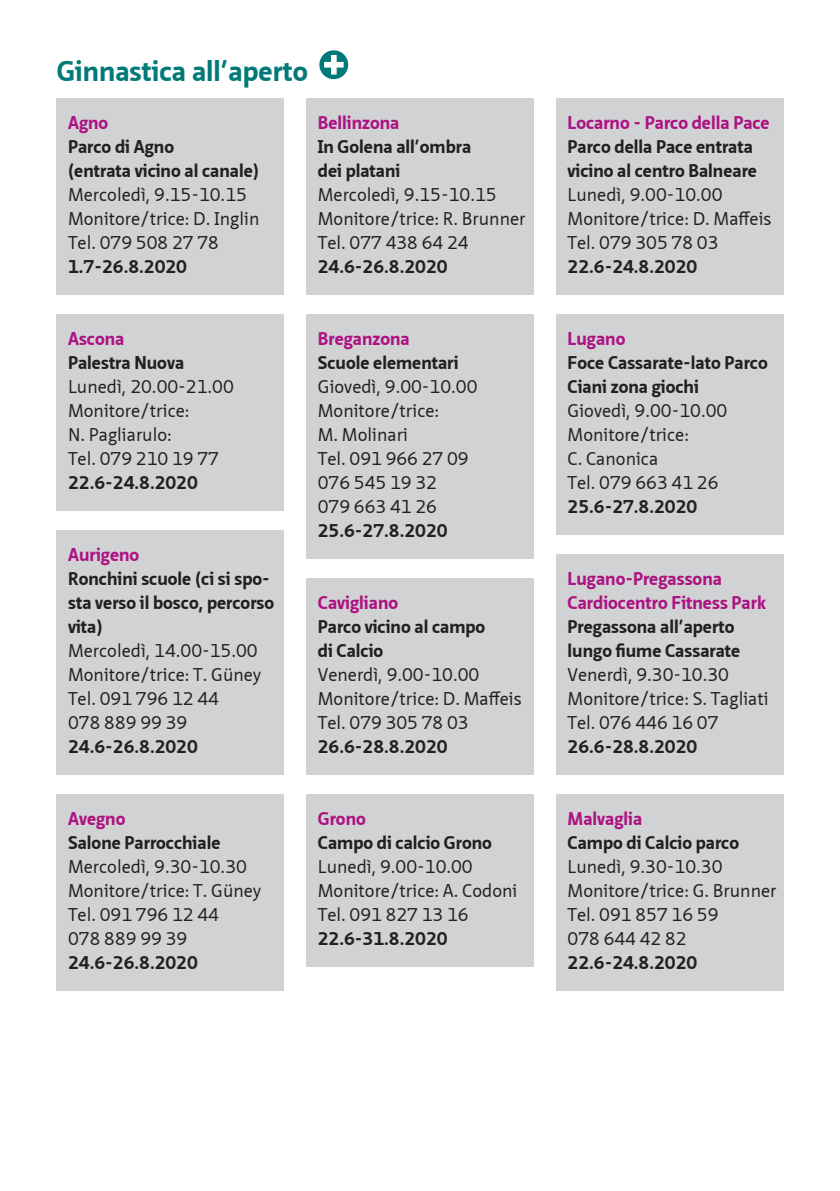
<style>
.page{position:relative;width:840px;height:1191px;background:#fff}
.page>*{position:absolute;margin:0;border:0;box-sizing:border-box;transform-origin:0 0}
.t1{font:700 28px "Neue Sans Pro";color:#007a78}
.t2{font:18px/24px "Neue Sans Pro";color:#231f20}
.t3{font:700 18px/24px "Neue Sans Pro";color:#231f20}
.t4{font:700 18px/24px "Neue Sans Pro";color:#ac1281}
</style>
<div class="page">
<div style="left:57px;top:98px;width:226px;height:52px;background:#d1d2d4"></div>
<div style="left:57px;top:122px;width:226px;height:76px;background:#d1d2d4"></div>
<div style="left:57px;top:194px;width:226px;height:52px;background:#d1d2d4"></div>
<div style="left:57px;top:242px;width:226px;height:52px;background:#d1d2d4"></div>
<div style="left:57px;top:314px;width:226px;height:52px;background:#d1d2d4"></div>
<div style="left:57px;top:362px;width:226px;height:52px;background:#d1d2d4"></div>
<div style="left:57px;top:386px;width:226px;height:100px;background:#d1d2d4"></div>
<div style="left:57px;top:458px;width:226px;height:52px;background:#d1d2d4"></div>
<div style="left:57px;top:530px;width:226px;height:52px;background:#d1d2d4"></div>
<div style="left:57px;top:554px;width:226px;height:100px;background:#d1d2d4"></div>
<div style="left:57px;top:650px;width:226px;height:52px;background:#d1d2d4"></div>
<div style="left:57px;top:674px;width:226px;height:76px;background:#d1d2d4"></div>
<div style="left:57px;top:722px;width:226px;height:52px;background:#d1d2d4"></div>
<div style="left:57px;top:794px;width:226px;height:52px;background:#d1d2d4"></div>
<div style="left:57px;top:842px;width:226px;height:52px;background:#d1d2d4"></div>
<div style="left:57px;top:890px;width:226px;height:76px;background:#d1d2d4"></div>
<div style="left:57px;top:938px;width:226px;height:52px;background:#d1d2d4"></div>
<div style="left:306px;top:98px;width:227px;height:52px;background:#d1d2d4"></div>
<div style="left:306px;top:122px;width:227px;height:76px;background:#d1d2d4"></div>
<div style="left:306px;top:194px;width:227px;height:76px;background:#d1d2d4"></div>
<div style="left:306px;top:242px;width:227px;height:52px;background:#d1d2d4"></div>
<div style="left:306px;top:314px;width:227px;height:52px;background:#d1d2d4"></div>
<div style="left:306px;top:362px;width:227px;height:52px;background:#d1d2d4"></div>
<div style="left:306px;top:386px;width:227px;height:76px;background:#d1d2d4"></div>
<div style="left:306px;top:458px;width:227px;height:76px;background:#d1d2d4"></div>
<div style="left:306px;top:506px;width:227px;height:52px;background:#d1d2d4"></div>
<div style="left:306px;top:578px;width:227px;height:52px;background:#d1d2d4"></div>
<div style="left:306px;top:602px;width:227px;height:76px;background:#d1d2d4"></div>
<div style="left:306px;top:674px;width:227px;height:52px;background:#d1d2d4"></div>
<div style="left:306px;top:722px;width:227px;height:52px;background:#d1d2d4"></div>
<div style="left:306px;top:794px;width:227px;height:52px;background:#d1d2d4"></div>
<div style="left:306px;top:842px;width:227px;height:52px;background:#d1d2d4"></div>
<div style="left:306px;top:890px;width:227px;height:52px;background:#d1d2d4"></div>
<div style="left:306px;top:914px;width:227px;height:52px;background:#d1d2d4"></div>
<div style="left:556px;top:98px;width:226px;height:52px;background:#d1d2d4"></div>
<div style="left:556px;top:122px;width:226px;height:76px;background:#d1d2d4"></div>
<div style="left:556px;top:194px;width:226px;height:52px;background:#d1d2d4"></div>
<div style="left:556px;top:242px;width:226px;height:52px;background:#d1d2d4"></div>
<div style="left:556px;top:314px;width:226px;height:52px;background:#d1d2d4"></div>
<div style="left:556px;top:338px;width:226px;height:76px;background:#d1d2d4"></div>
<div style="left:556px;top:410px;width:226px;height:52px;background:#d1d2d4"></div>
<div style="left:556px;top:458px;width:226px;height:52px;background:#d1d2d4"></div>
<div style="left:556px;top:482px;width:226px;height:52px;background:#d1d2d4"></div>
<div style="left:556px;top:554px;width:226px;height:76px;background:#d1d2d4"></div>
<div style="left:556px;top:602px;width:226px;height:76px;background:#d1d2d4"></div>
<div style="left:556px;top:674px;width:226px;height:52px;background:#d1d2d4"></div>
<div style="left:556px;top:722px;width:226px;height:52px;background:#d1d2d4"></div>
<div style="left:556px;top:794px;width:226px;height:52px;background:#d1d2d4"></div>
<div style="left:556px;top:842px;width:226px;height:52px;background:#d1d2d4"></div>
<div style="left:556px;top:890px;width:226px;height:76px;background:#d1d2d4"></div>
<div style="left:556px;top:938px;width:226px;height:52px;background:#d1d2d4"></div>
<svg style="left:319px;top:50px;width:29px;height:29px"></svg>
<svg style="left:324px;top:55px;width:19px;height:20px"></svg>
<h1 class="t1" style="left:57px;top:52px;width:252px">Ginnastica all’aperto</h1>
<p class="t4" style="left:68px;top:110px;width:42px">Agno</p>
<p class="t3" style="left:68px;top:134px;width:192px">Parco di Agno<br>(entrata vicino al canale)</p>
<p class="t2" style="left:68px;top:182px;width:193px">Mercoledì, 9.15-10.15<br>Monitore/trice: D. Inglin<br>Tel. 079 508 27 78</p>
<p class="t3" style="left:68px;top:254px;width:120px">1.7-26.8.2020</p>
<p class="t4" style="left:317px;top:110px;width:83px">Bellinzona</p>
<p class="t3" style="left:317px;top:134px;width:155px">In Golena all’ombra dei platani</p>
<p class="t2" style="left:317px;top:182px;width:209px">Mercoledì, 9.15-10.15<br>Monitore/trice: R. Brunner<br>Tel. 077 438 64 24</p>
<p class="t3" style="left:317px;top:254px;width:131px">24.6-26.8.2020</p>
<p class="t4" style="left:68px;top:326px;width:58px">Ascona</p>
<p class="t3" style="left:68px;top:350px;width:118px">Palestra Nuova</p>
<p class="t2" style="left:68px;top:374px;width:167px">Lunedì, 20.00-21.00<br>Monitore/trice:<br>N. Pagliarulo:<br>Tel. 079 210 19 77</p>
<p class="t3" style="left:68px;top:470px;width:131px">22.6-24.8.2020</p>
<p class="t4" style="left:68px;top:542px;width:73px">Aurigeno</p>
<p class="t3" style="left:68px;top:566px;width:207px">Ronchini scuole (ci si spo&shy;sta verso il bosco, percorso vita)</p>
<p class="t2" style="left:68px;top:638px;width:194px">Mercoledì, 14.00-15.00<br>Monitore/trice: T. Güney<br>Tel. 091 796 12 44<br>078 889 99 39</p>
<p class="t3" style="left:68px;top:734px;width:131px">24.6-26.8.2020</p>
<p class="t4" style="left:68px;top:806px;width:59px">Avegno</p>
<p class="t3" style="left:68px;top:830px;width:154px">Salone Parrocchiale</p>
<p class="t2" style="left:68px;top:854px;width:194px">Mercoledì, 9.30-10.30<br>Monitore/trice: T. Güney<br>Tel. 091 796 12 44<br>078 889 99 39</p>
<p class="t3" style="left:68px;top:950px;width:131px">24.6-26.8.2020</p>
<p class="t4" style="left:317px;top:326px;width:93px">Breganzona</p>
<p class="t3" style="left:317px;top:350px;width:142px">Scuole elementari</p>
<p class="t2" style="left:317px;top:374px;width:161px">Giovedì, 9.00-10.00<br>Monitore/trice:<br>M. Molinari<br>Tel. 091 966 27 09<br>076 545 19 32<br>079 663 41 26</p>
<p class="t3" style="left:317px;top:518px;width:131px">25.6-27.8.2020</p>
<p class="t4" style="left:317px;top:590px;width:82px">Cavigliano</p>
<p class="t3" style="left:317px;top:614px;width:169px">Parco vicino al campo di Calcio</p>
<p class="t2" style="left:317px;top:662px;width:205px">Venerdì, 9.00-10.00<br>Monitore/trice: D. Maffeis<br>Tel. 079 305 78 03</p>
<p class="t3" style="left:317px;top:734px;width:131px">26.6-28.8.2020</p>
<p class="t4" style="left:317px;top:806px;width:49px">Grono</p>
<p class="t3" style="left:317px;top:830px;width:175px">Campo di calcio Grono</p>
<p class="t2" style="left:317px;top:854px;width:201px">Lunedì, 9.00-10.00<br>Monitore/trice: A. Codoni<br>Tel. 091 827 13 16</p>
<p class="t3" style="left:317px;top:926px;width:131px">22.6-31.8.2020</p>
<p class="t4" style="left:567px;top:110px;width:203px">Locarno - Parco della Pace</p>
<p class="t3" style="left:567px;top:134px;width:191px">Parco della Pace entrata vicino al centro Balneare</p>
<p class="t2" style="left:567px;top:182px;width:205px">Lunedì, 9.00-10.00<br>Monitore/trice: D. Maffeis<br>Tel. 079 305 78 03</p>
<p class="t3" style="left:567px;top:254px;width:131px">22.6-24.8.2020</p>
<p class="t4" style="left:567px;top:326px;width:59px">Lugano</p>
<p class="t3" style="left:567px;top:350px;width:201px">Foce Cassarate-lato Parco<br>Ciani zona giochi</p>
<p class="t2" style="left:567px;top:398px;width:161px">Giovedì, 9.00-10.00<br>Monitore/trice:<br>C. Canonica<br>Tel. 079 663 41 26</p>
<p class="t3" style="left:567px;top:494px;width:131px">25.6-27.8.2020</p>
<p class="t4" style="left:567px;top:566px;width:199px">Lugano-Pregassona<br>Cardiocentro Fitness Park</p>
<p class="t3" style="left:567px;top:614px;width:174px">Pregassona all’aperto lungo fiume Cassarate</p>
<p class="t2" style="left:567px;top:662px;width:202px">Venerdì, 9.30-10.30<br>Monitore/trice: S. Tagliati<br>Tel. 076 446 16 07</p>
<p class="t3" style="left:567px;top:734px;width:131px">26.6-28.8.2020</p>
<p class="t4" style="left:567px;top:806px;width:76px">Malvaglia</p>
<p class="t3" style="left:567px;top:830px;width:173px">Campo di Calcio parco</p>
<p class="t2" style="left:567px;top:854px;width:210px">Lunedì, 9.30-10.30<br>Monitore/trice: G. Brunner<br>Tel. 091 857 16 59<br>078 644 42 82</p>
<p class="t3" style="left:567px;top:950px;width:131px">22.6-24.8.2020</p>
</div>
